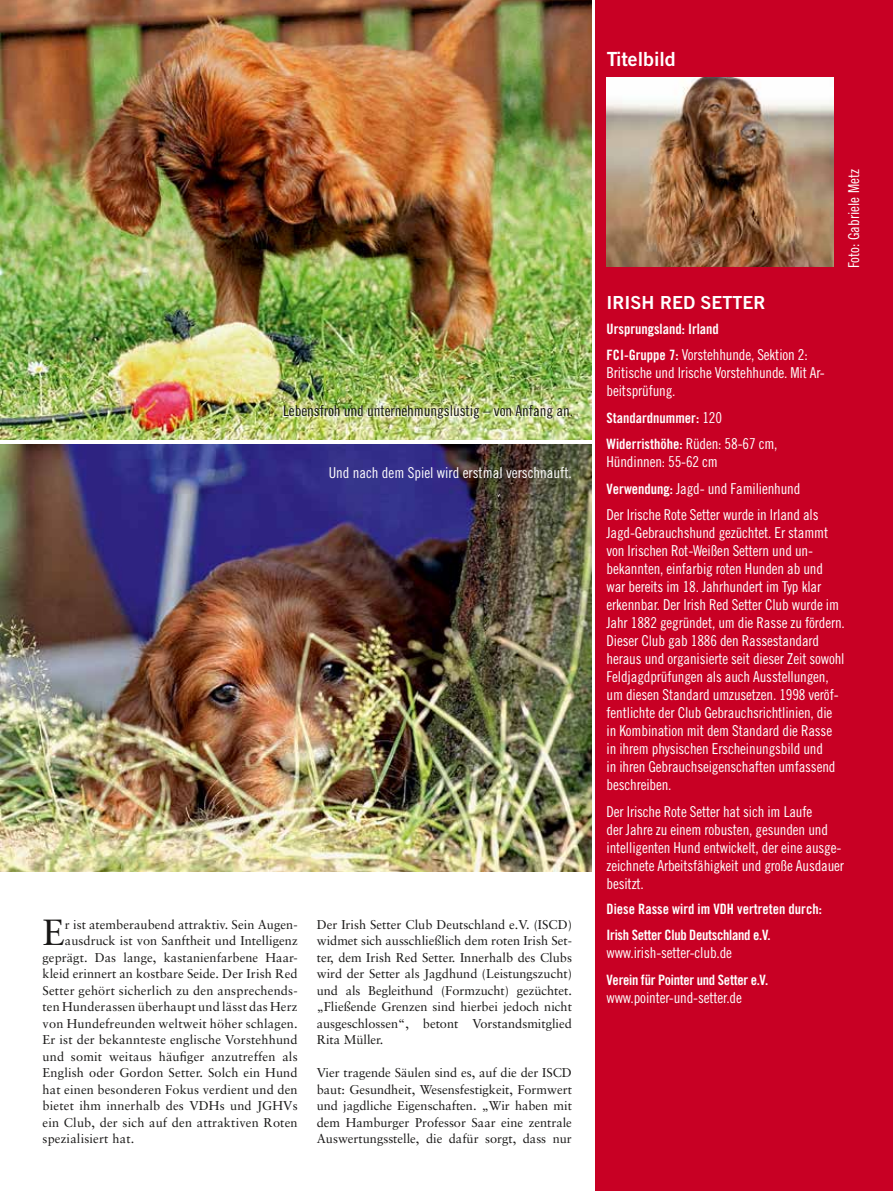
<style>
.page{position:relative;width:893px;height:1191px;background:#fff}
.page>*{position:absolute;margin:0;border:0;box-sizing:border-box;transform-origin:0 0}
.t1{font:36.45px "Sabon";color:#181716}
.t2{font:19.5px "Trade Gothic LT Std Bd 2";color:#fff}
.t3{font:18px "Trade Gothic Bold Two";color:#fff}
.t4{font:15px/18px "Trade Gothic Cond Eighteen";letter-spacing:-.01em;color:#fff}
.t5{font:15px "Trade Gothic Cond Eighteen";color:#181716}
.t6{font:14.25px/26.5px "Trade Gothic Bold Cond Twenty";color:#fff}
.t7{font:14.25px "Trade Gothic Bold Cond Twenty";letter-spacing:-.02em;color:#fff}
.t8{font:12.75px/16.5px "Sabon";letter-spacing:.015em;color:#181716;text-align:justify}
.s1{font-family:"Trade Gothic Bold Cond Twenty";font-size:14.25px}
.s2{font-family:"Trade Gothic Cond Eighteen";font-size:15px}
</style>
<div class="page">
<div style="left:595px;top:0;width:298px;height:1191px;background:#c80024"></div>
<img style="left:0;top:444px;width:591px;height:427px">
<img style="left:0;top:0;width:591px;height:440px">
<img style="left:607px;top:78px;width:226px;height:189px">
<h2 class="t2" style="left:607px;top:47px;width:71px">Titelbild</h2>
<p class="t5" style="left:283px;top:402px;width:291px">Lebensfroh und unternehmungslustig – von Anfang an.</p>
<p class="t4" style="left:329px;top:464px;width:245px">Und nach dem Spiel wird erstmal verschnauft.</p>
<h1 class="t1" style="left:43px;top:911px;width:24px">E</h1>
<p class="t8" style="left:65px;top:916px;width:234px">r ist atemberaubend attraktiv. Sein Augen-</p>
<p class="t8" style="left:65px;top:932px;width:234px">ausdruck ist von Sanftheit und Intelligenz</p>
<p class="t8" style="left:43px;top:949px;width:257px">geprägt. Das lange, kastanienfarbene Haar-</p>
<p class="t8" style="left:43px;top:965px;width:257px">kleid erinnert an kostbare Seide. Der Irish Red</p>
<p class="t8" style="left:43px;top:982px;width:257px">Setter gehört sicherlich zu den ansprechends-</p>
<p class="t8" style="left:43px;top:998px;width:257px">ten Hunderassen überhaupt und lässt das Herz</p>
<p class="t8" style="left:43px;top:1015px;width:257px">von Hundefreunden weltweit höher schlagen.</p>
<p class="t8" style="left:43px;top:1031px;width:257px">Er ist der bekannteste englische Vorstehhund</p>
<p class="t8" style="left:43px;top:1048px;width:257px">und somit weitaus häufiger anzutreffen als</p>
<p class="t8" style="left:43px;top:1064px;width:257px">English oder Gordon Setter. Solch ein Hund</p>
<p class="t8" style="left:43px;top:1081px;width:257px">hat einen besonderen Fokus verdient und den</p>
<p class="t8" style="left:43px;top:1097px;width:257px">bietet ihm innerhalb des VDHs und JGHVs</p>
<p class="t8" style="left:43px;top:1114px;width:257px">ein Club, der sich auf den attraktiven Roten</p>
<p class="t8" style="left:43px;top:1130px;width:93px">spezialisiert hat.</p>
<p class="t8" style="left:317px;top:916px;width:257px">Der Irish Setter Club Deutschland e.V. (ISCD) widmet sich ausschließlich dem roten Irish Set&shy;ter, dem Irish Red Setter. Innerhalb des Clubs wird der Setter als Jagdhund (Leistungszucht) und als Begleithund (Formzucht) gezüchtet. „Fließende Grenzen sind hierbei jedoch nicht ausgeschlossen“, betont Vorstandsmitglied Rita Müller.</p>
<p class="t8" style="left:317px;top:1064px;width:257px">Vier tragende Säulen sind es, auf die der ISCD baut: Gesundheit, Wesensfestigkeit, Formwert und jagdliche Eigenschaften. „Wir haben mit dem Hamburger Professor Saar eine zentrale Auswertungsstelle, die dafür sorgt, dass nur</p>
<p class="t4" style="left:844px;top:268px;width:101px;rotate:-90deg">Foto: Gabriele Metz</p>
<h3 class="t3" style="left:607px;top:291px;width:160px">I RISH RED SETTER</h3>
<p class="t6" style="left:607px;top:315px;width:114px">Ursprungsland: Irland</p>
<p class="t4" style="left:607px;top:345px;width:220px"><span class="s1">FCI-Gruppe 7:</span> Vorstehhunde, Sektion 2:<br>Britische und Irische Vorstehhunde. Mit Ar&shy;beitsprüfung.</p>
<p class="t6" style="left:607px;top:404px;width:172px">Standardnummer: <span class="s2">120<br></span>Widerristhöhe: <span class="s2">Rüden: 58-67 cm,</span></p>
<p class="t4" style="left:607px;top:448px;width:213px;line-height:26.5px">Hündinnen: 55-62 cm<br><span class="s1">Verwendung:</span> Jagd- und Familienhund<br>Der Irische Rote Setter wurde in Irland als</p>
<p class="t4" style="left:607px;top:523px;width:240px">Jagd-Gebrauchshund gezüchtet. Er stammt von Irischen Rot-Weißen Settern und un&shy;bekannten, einfarbig roten Hunden ab und war bereits im 18. Jahrhundert im Typ klar erkennbar. Der Irish Red Setter Club wurde im Jahr 1882 gegründet, um die Rasse zu fördern.<br>Dieser Club gab 1886 den Rassestandard heraus und organisierte seit dieser Zeit sowohl Feldjagdprüfungen als auch Ausstellungen, um diesen Standard umzusetzen. 1998 veröf&shy;fentlichte der Club Gebrauchsrichtlinien, die in Kombination mit dem Standard die Rasse in ihrem physischen Erscheinungsbild und<br>in ihren Gebrauchseigenschaften umfassend beschreiben.</p>
<p class="t4" style="left:607px;top:802px;width:239px">Der Irische Rote Setter hat sich im Laufe<br>der Jahre zu einem robusten, gesunden und intelligenten Hund entwickelt, der eine ausge&shy;zeichnete Arbeitsfähigkeit und große Ausdauer besitzt.</p>
<p class="t6" style="left:607px;top:895px;width:217px">Diese Rasse wird im VDH vertreten durch:<br>Irish Setter Club Deutschland e.V.</p>
<p class="t4" style="left:607px;top:943px;width:127px">www.irish-setter-club.de</p>
<p class="t7" style="left:607px;top:971px;width:163px">Verein für Pointer und Setter e.V.</p>
<p class="t4" style="left:607px;top:988px;width:137px">www.pointer-und-setter.de</p>
</div>
